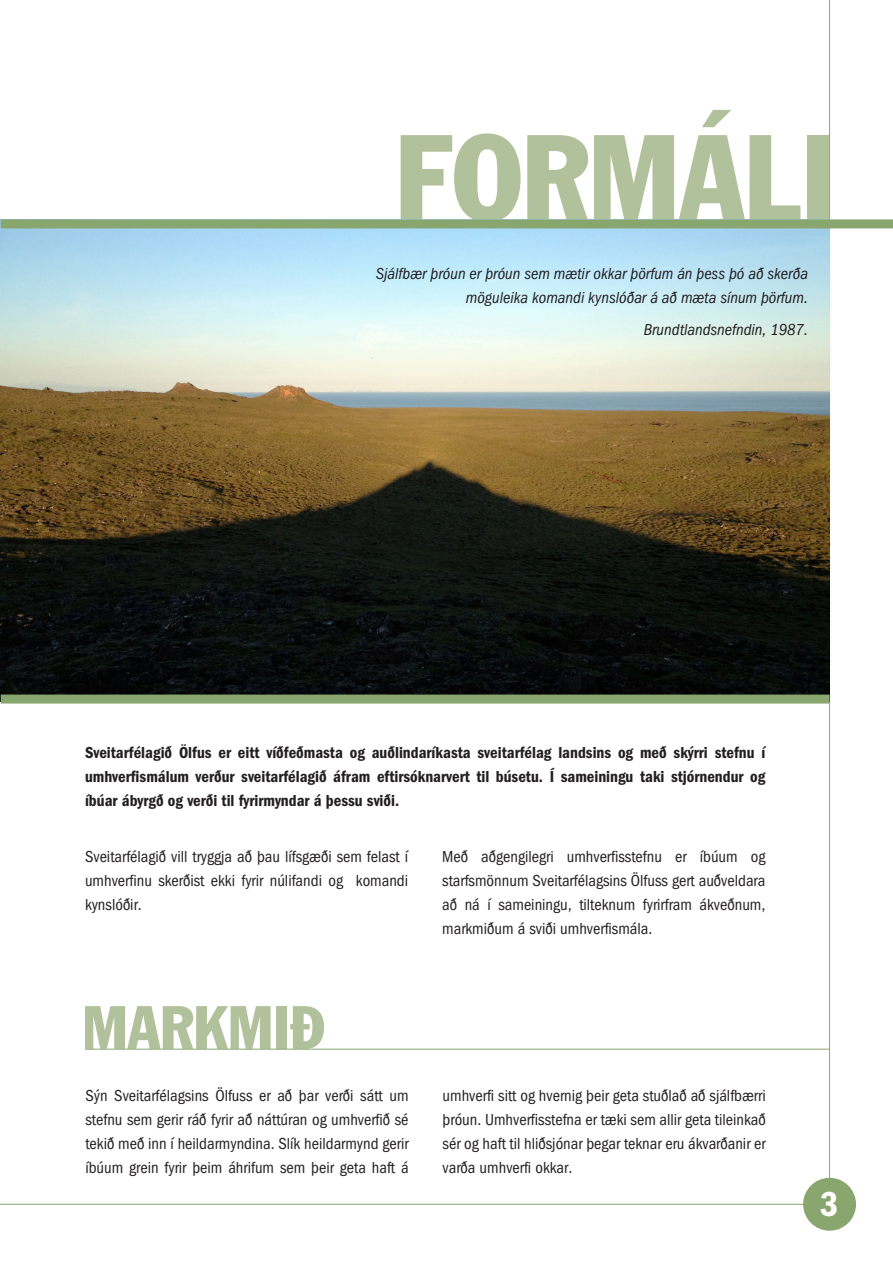
<style>
.page{position:relative;width:893px;height:1263px;background:#fff}
.page>*{position:absolute;margin:0;border:0;box-sizing:border-box;transform-origin:0 0}
.t1{font:condensed 120px "Franklin Gothic IS";color:#b1c19c}
.t2{font:condensed 60px "Franklin Gothic IS";color:#b1c19c}
.t3{font:600 condensed 36px "Franklin Gothic IS";color:#fff}
.t4{font:condensed 16.5px/24px "Franklin Gothic IS";color:#231f20;text-align:justify}
.t5{font:600 condensed 16.5px/24px "Franklin Gothic IS";color:#231f20;text-align:justify}
.t6{font:italic condensed 16.5px/24px "Franklin Gothic IS";color:#231f20;text-align:right}
</style>
<div class="page">
<hr style="left:0;top:1204px;width:826px;height:1px;background:#89a66e">
<hr style="left:829px;top:0;width:1px;height:1197px;background:#89a66e">
<div style="left:803px;top:1178px;width:53px;height:53px;background:#89a66e;border-radius:50%"></div>
<img style="left:0;top:220px;width:829px;height:482px">
<div style="left:1px;top:694px;width:829px;height:9px;background:#89a66e"></div>
<div style="left:1px;top:219px;width:892px;height:9px;background:#89a66e"></div>
<hr style="left:85px;top:1049px;width:745px;height:1px;background:#89a66e">
<p class="t1" style="left:395px;top:105px;width:441px">FORMÁLI</p>
<p class="t6" style="left:376px;top:261px;width:434px">Sjálfbær þróun er þróun sem mætir okkar þörfum án þess þó að skerða möguleika komandi kynslóðar á að mæta sínum þörfum.</p>
<p class="t6" style="left:644px;top:318px;width:166px">Brundtlandsnefndin, 1987.</p>
<p class="t5" style="left:85px;top:740px;width:682px">Sveitarfélagið Ölfus er eitt víðfeðmasta og auðlindaríkasta sveitarfélag landsins og með skýrri stefnu í umhverfismálum verður sveitarfélagið áfram eftirsóknarvert til búsetu. Í sameiningu taki stjórnendur og íbúar ábyrgð og verði til fyrirmyndar á þessu sviði.</p>
<p class="t4" style="left:85px;top:844px;width:325px">Sveitarfélagið vill tryggja að þau lífsgæði sem felast í umhverfinu skerðist ekki fyrir núlifandi og komandi kynslóðir.</p>
<p class="t4" style="left:442px;top:844px;width:325px">Með aðgengilegri umhverfisstefnu er íbúum og starfsmönnum Sveitarfélagsins Ölfuss gert auðveldara að ná í sameiningu, tilteknum fyrirfram ákveðnum, markmiðum á sviði umhverfismála.</p>
<p class="t2" style="left:82px;top:991px;width:244px">MARKMIÐ</p>
<p class="t4" style="left:85px;top:1083px;width:325px">Sýn Sveitarfélagsins Ölfuss er að þar verði sátt um stefnu sem gerir ráð fyrir að náttúran og umhverfið sé tekið með inn í heildarmyndina. Slík heildarmynd gerir íbúum grein fyrir þeim áhrifum sem þeir geta haft á</p>
<p class="t4" style="left:443px;top:1083px;width:325px">umhverfi sitt og hvernig þeir geta stuðlað að sjálfbærri þróun. Umhverfisstefna er tæki sem allir geta tileinkað sér og haft til hliðsjónar þegar teknar eru ákvarðanir er varða umhverfi okkar.</p>
<p class="t3" style="left:820px;top:1183px;width:20px">3</p>
</div>
